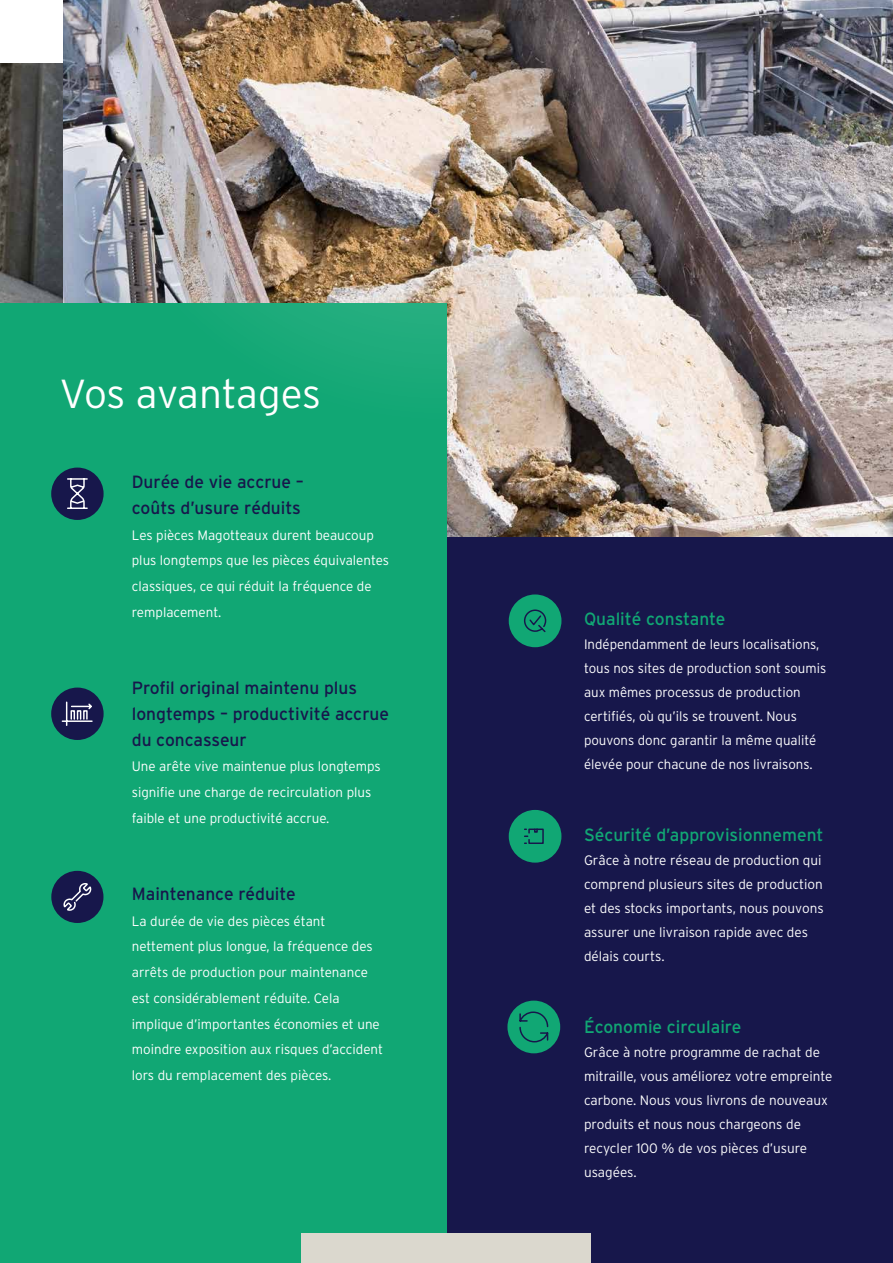
<style>
.page{position:relative;width:893px;height:1263px;background:#fff}
.page>*{position:absolute;margin:0;border:0;box-sizing:border-box;transform-origin:0 0}
.t1{font:300 40.5px "Interstate";letter-spacing:-.01em;color:#fff}
.t2{font:17.7px/25.8px "Interstate";color:#17174b}
.t3{font:17.7px "Interstate";color:#11a774}
.t4{font:300 13.65px/24px "Interstate";color:#fff}
</style>
<div class="page">
<img style="left:0;top:64px;width:64px;height:239px">
<img style="left:64px;top:0;width:829px;height:537px">
<div style="left:344px;top:537px;width:549px;height:726px;background:#17174b"></div>
<div style="left:0;top:303px;width:446px;height:960px;background:#11a774"></div>
<svg style="left:249px;top:303px;width:197px;height:66px;fill:#1eab7b"></svg>
<div style="left:507px;top:1000px;width:53px;height:53px;background:#11a774;border-radius:50%"></div>
<svg style="left:519px;top:1011px;width:30px;height:32px"></svg>
<div style="left:51px;top:687px;width:53px;height:53px;background:#17174b;border-radius:50%"></div>
<svg style="left:61px;top:701px;width:32px;height:25px"></svg>
<div style="left:51px;top:468px;width:53px;height:52px;background:#17174b;border-radius:50%"></div>
<svg style="left:67px;top:478px;width:21px;height:31px"></svg>
<div style="left:302px;top:1233px;width:289px;height:30px;background:#dbd8ce"></div>
<div style="left:51px;top:871px;width:52px;height:52px;background:#17174b;border-radius:50%"></div>
<svg style="left:63px;top:883px;width:29px;height:28px"></svg>
<div style="left:509px;top:594px;width:52px;height:53px;background:#11a774;border-radius:50%"></div>
<svg style="left:524px;top:609px;width:23px;height:23px"></svg>
<div style="left:509px;top:810px;width:52px;height:53px;background:#11a774;border-radius:50%"></div>
<svg style="left:524px;top:828px;width:20px;height:16px"></svg>
<h1 class="t1" style="left:60px;top:371px;width:263px">Vos avantages</h1>
<p class="t2" style="left:132px;top:469px;width:173px">Durée de vie accrue – coûts d’usure réduits</p>
<p class="t4" style="left:132px;top:522px;width:259px;line-height:25.8px">Les pièces Magotteaux durent beaucoup plus longtemps que les pièces équivalentes classiques, ce qui réduit la fréquence de remplacement.</p>
<p class="t2" style="left:132px;top:675px;width:259px">Profil original maintenu plus longtemps – productivité accrue du concasseur</p>
<p class="t4" style="left:132px;top:753px;width:251px;line-height:25.8px">Une arête vive maintenue plus longtemps signifie une charge de recirculation plus faible et une productivité accrue.</p>
<p class="t2" style="left:132px;top:881px;width:165px">Maintenance réduite</p>
<p class="t4" style="left:132px;top:908px;width:253px;line-height:25.8px">La durée de vie des pièces étant nettement plus longue, la fréquence des arrêts de production pour maintenance est considérablement réduite. Cela implique d’importantes économies et une moindre exposition aux risques d’accident lors du remplacement des pièces.</p>
<p class="t3" style="left:584px;top:609px;width:143px">Qualité constante</p>
<p class="t4" style="left:584px;top:632px;width:244px">Indépendamment de leurs localisations, tous nos sites de production sont soumis aux mêmes processus de production certifiés, où qu’ils se trouvent. Nous pouvons donc garantir la même qualité élevée pour chacune de nos livraisons.</p>
<p class="t3" style="left:584px;top:825px;width:241px">Sécurité d’approvisionnement</p>
<p class="t4" style="left:584px;top:848px;width:241px">Grâce à notre réseau de production qui comprend plusieurs sites de production et des stocks importants, nous pouvons assurer une livraison rapide avec des délais courts.</p>
<p class="t3" style="left:584px;top:1017px;width:159px">Économie circulaire</p>
<p class="t4" style="left:584px;top:1040px;width:250px">Grâce à notre programme de rachat de mitraille, vous améliorez votre empreinte carbone. Nous vous livrons de nouveaux produits et nous nous chargeons de recycler 100 % de vos pièces d’usure usagées.</p>
</div>
